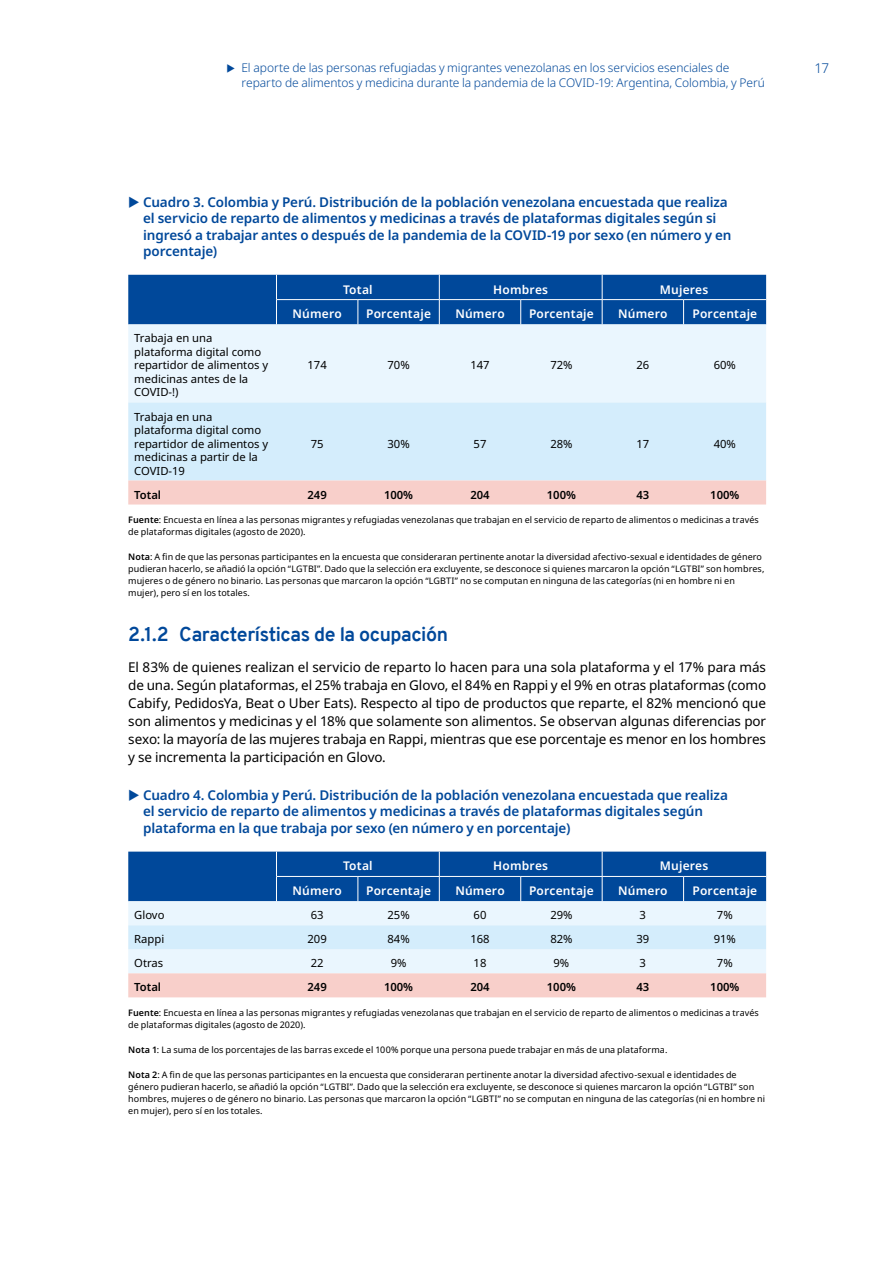
<style>
.page{position:relative;width:893px;height:1263px;background:#fff}
.page>*{position:absolute;margin:0;border:0;box-sizing:border-box;transform-origin:0 0}
.t1{font:700 19.5px "Overpass";letter-spacing:-.02em;color:#00489a}
.t2{font:13.5px/18px "Noto Sans";letter-spacing:-.01em;color:#000;text-align:justify}
.t3{font:600 13.5px/16.5px "Noto Sans";letter-spacing:-.01em;color:#00489a}
.t4{font:300 13.5px "Noto Sans";color:#00489a}
.t5{font:300 12px/14.4px "Noto Sans";letter-spacing:-.005em;color:#00489a}
.t6{font:600 12px "Noto Sans";letter-spacing:.015em;color:#fff}
.t7{font:11.25px/13.5px "Noto Sans";color:#000}
.t8{font:600 11.25px "Noto Sans";color:#000}
.t9{font:9px/12px "Noto Sans";letter-spacing:.005em;color:#000}
.s1{font-weight:600}
</style>
<div class="page">
<div style="left:128px;top:324px;width:638px;height:78px;background:#eaf6fe"></div>
<div style="left:128px;top:402px;width:638px;height:78px;background:#d4edfc"></div>
<div style="left:128px;top:480px;width:638px;height:24px;background:#f8cfca"></div>
<div style="left:128px;top:275px;width:638px;height:49px;background:#00489a"></div>
<div style="left:128px;top:901px;width:638px;height:72px;background:#eaf6fe"></div>
<div style="left:128px;top:925px;width:638px;height:24px;background:#d4edfc"></div>
<div style="left:128px;top:973px;width:638px;height:24px;background:#f8cfca"></div>
<div style="left:128px;top:852px;width:638px;height:49px;background:#00489a"></div>
<h3 class="t5" style="left:242px;top:61px;width:525px">El aporte de las personas refugiadas y migrantes venezolanas en los servicios esenciales de reparto de alimentos y medicina durante la pandemia de la COVID-19: Argentina, Colombia, y Perú</h3>
<h2 class="t4" style="left:815px;top:59px;width:16px">17</h2>
<p class="t3" style="left:143px;top:194px;width:590px">Cuadro 3. Colombia y Perú. Distribución de la población venezolana encuestada que realiza el servicio de reparto de alimentos y medicinas a través de plataformas digitales según si ingresó a trabajar antes o después de la pandemia de la COVID-19 por sexo (en número y en porcentaje)</p>
<h3 class="t6" style="left:343px;top:281px;width:31px">Total</h3>
<h3 class="t6" style="left:493px;top:281px;width:56px">Hombres</h3>
<h3 class="t6" style="left:660px;top:281px;width:50px">Mujeres</h3>
<h3 class="t6" style="left:293px;top:306px;width:51px">Número</h3>
<h3 class="t6" style="left:366px;top:306px;width:66px">Porcentaje</h3>
<h3 class="t6" style="left:455px;top:306px;width:51px">Número</h3>
<h3 class="t6" style="left:529px;top:306px;width:66px">Porcentaje</h3>
<h3 class="t6" style="left:618px;top:306px;width:51px">Número</h3>
<h3 class="t6" style="left:692px;top:306px;width:66px">Porcentaje</h3>
<p class="t7" style="left:134px;top:332px;width:135px">Trabaja en una plataforma digital como repartidor de alimentos y medicinas antes de la<br>COVID-!)</p>
<p class="t7" style="left:308px;top:359px;width:21px">174</p>
<p class="t7" style="left:387px;top:359px;width:24px">70%</p>
<p class="t7" style="left:470px;top:359px;width:21px">147</p>
<p class="t7" style="left:550px;top:359px;width:24px">72%</p>
<p class="t7" style="left:636px;top:359px;width:14px">26</p>
<p class="t7" style="left:714px;top:359px;width:24px">60%</p>
<p class="t7" style="left:134px;top:410px;width:135px">Trabaja en una plataforma digital como repartidor de alimentos y medicinas a partir de la<br>COVID-19</p>
<p class="t7" style="left:311px;top:437px;width:14px">75</p>
<p class="t7" style="left:387px;top:437px;width:24px">30%</p>
<p class="t7" style="left:474px;top:437px;width:14px">57</p>
<p class="t7" style="left:550px;top:437px;width:24px">28%</p>
<p class="t7" style="left:636px;top:437px;width:14px">17</p>
<p class="t7" style="left:714px;top:437px;width:24px">40%</p>
<p class="t8" style="left:134px;top:486px;width:28px">Total</p>
<p class="t8" style="left:307px;top:486px;width:21px">249</p>
<p class="t8" style="left:384px;top:486px;width:31px">100%</p>
<p class="t8" style="left:470px;top:486px;width:21px">204</p>
<p class="t8" style="left:547px;top:486px;width:31px">100%</p>
<p class="t8" style="left:636px;top:486px;width:14px">43</p>
<p class="t8" style="left:710px;top:486px;width:31px">100%</p>
<p class="t9" style="left:128px;top:514px;width:632px"><span class="s1">Fuente</span>: Encuesta en línea a las personas migrantes y refugiadas venezolanas que trabajan en el servicio de reparto de alimentos o medicinas a través de plataformas digitales (agosto de 2020).</p>
<p class="t9" style="left:128px;top:551px;width:638px"><span class="s1">Nota</span>: A fin de que las personas participantes en la encuesta que consideraran pertinente anotar la diversidad afectivo-sexual e identidades de género pudieran hacerlo, se añadió la opción “LGTBI”. Dado que la selección era excluyente, se desconoce si quienes marcaron la opción “LGTBI” son hombres, mujeres o de género no binario. Las personas que marcaron la opción “LGBTI” no se computan en ninguna de las categorías (ni en hombre ni en mujer), pero sí en los totales.</p>
<h1 class="t1" style="left:128px;top:621px;width:321px">2.1.2 Características de la ocupación</h1>
<p class="t2" style="left:128px;top:658px;width:639px">El 83% de quienes realizan el servicio de reparto lo hacen para una sola plataforma y el 17% para más de una. Según plataformas, el 25% trabaja en Glovo, el 84% en Rappi y el 9% en otras plataformas (como Cabify, PedidosYa, Beat o Uber Eats). Respecto al tipo de productos que reparte, el 82% mencionó que son alimentos y medicinas y el 18% que solamente son alimentos. Se observan algunas diferencias por sexo: la mayoría de las mujeres trabaja en Rappi, mientras que ese porcentaje es menor en los hombres y se incrementa la participación en Glovo.</p>
<p class="t3" style="left:143px;top:787px;width:586px">Cuadro 4. Colombia y Perú. Distribución de la población venezolana encuestada que realiza el servicio de reparto de alimentos y medicinas a través de plataformas digitales según plataforma en la que trabaja por sexo (en número y en porcentaje)</p>
<h3 class="t6" style="left:343px;top:858px;width:31px">Total</h3>
<h3 class="t6" style="left:493px;top:858px;width:56px">Hombres</h3>
<h3 class="t6" style="left:660px;top:858px;width:50px">Mujeres</h3>
<h3 class="t6" style="left:293px;top:882px;width:51px">Número</h3>
<h3 class="t6" style="left:366px;top:882px;width:66px">Porcentaje</h3>
<h3 class="t6" style="left:455px;top:882px;width:51px">Número</h3>
<h3 class="t6" style="left:529px;top:882px;width:66px">Porcentaje</h3>
<h3 class="t6" style="left:618px;top:882px;width:51px">Número</h3>
<h3 class="t6" style="left:692px;top:882px;width:66px">Porcentaje</h3>
<p class="t7" style="left:134px;top:909px;width:32px">Glovo</p>
<p class="t7" style="left:311px;top:909px;width:14px">63</p>
<p class="t7" style="left:387px;top:909px;width:24px">25%</p>
<p class="t7" style="left:474px;top:909px;width:14px">60</p>
<p class="t7" style="left:550px;top:909px;width:24px">29%</p>
<p class="t7" style="left:640px;top:909px;width:8px">3</p>
<p class="t7" style="left:717px;top:909px;width:17px">7%</p>
<p class="t7" style="left:134px;top:933px;width:32px">Rappi</p>
<p class="t7" style="left:308px;top:933px;width:21px">209</p>
<p class="t7" style="left:387px;top:933px;width:24px">84%</p>
<p class="t7" style="left:470px;top:933px;width:21px">168</p>
<p class="t7" style="left:550px;top:933px;width:24px">82%</p>
<p class="t7" style="left:636px;top:933px;width:14px">39</p>
<p class="t7" style="left:714px;top:933px;width:24px">91%</p>
<p class="t7" style="left:134px;top:957px;width:30px">Otras</p>
<p class="t7" style="left:311px;top:957px;width:14px">22</p>
<p class="t7" style="left:391px;top:957px;width:17px">9%</p>
<p class="t7" style="left:474px;top:957px;width:14px">18</p>
<p class="t7" style="left:553px;top:957px;width:17px">9%</p>
<p class="t7" style="left:640px;top:957px;width:8px">3</p>
<p class="t7" style="left:717px;top:957px;width:17px">7%</p>
<p class="t8" style="left:134px;top:979px;width:28px">Total</p>
<p class="t8" style="left:307px;top:979px;width:21px">249</p>
<p class="t8" style="left:384px;top:979px;width:31px">100%</p>
<p class="t8" style="left:470px;top:979px;width:21px">204</p>
<p class="t8" style="left:547px;top:979px;width:31px">100%</p>
<p class="t8" style="left:636px;top:979px;width:14px">43</p>
<p class="t8" style="left:710px;top:979px;width:31px">100%</p>
<p class="t9" style="left:128px;top:1007px;width:632px"><span class="s1">Fuente</span>: Encuesta en línea a las personas migrantes y refugiadas venezolanas que trabajan en el servicio de reparto de alimentos o medicinas a través de plataformas digitales (agosto de 2020).</p>
<p class="t9" style="left:128px;top:1044px;width:541px"><span class="s1">Nota 1</span>: La suma de los porcentajes de las barras excede el 100% porque una persona puede trabajar en más de una plataforma.</p>
<p class="t9" style="left:128px;top:1068px;width:638px"><span class="s1">Nota 2</span>: A fin de que las personas participantes en la encuesta que consideraran pertinente anotar la diversidad afectivo-sexual e identidades de género pudieran hacerlo, se añadió la opción “LGTBI”. Dado que la selección era excluyente, se desconoce si quienes marcaron la opción “LGTBI” son hombres, mujeres o de género no binario. Las personas que marcaron la opción “LGBTI” no se computan en ninguna de las categorías (ni en hombre ni en mujer), pero sí en los totales.</p>
</div>
